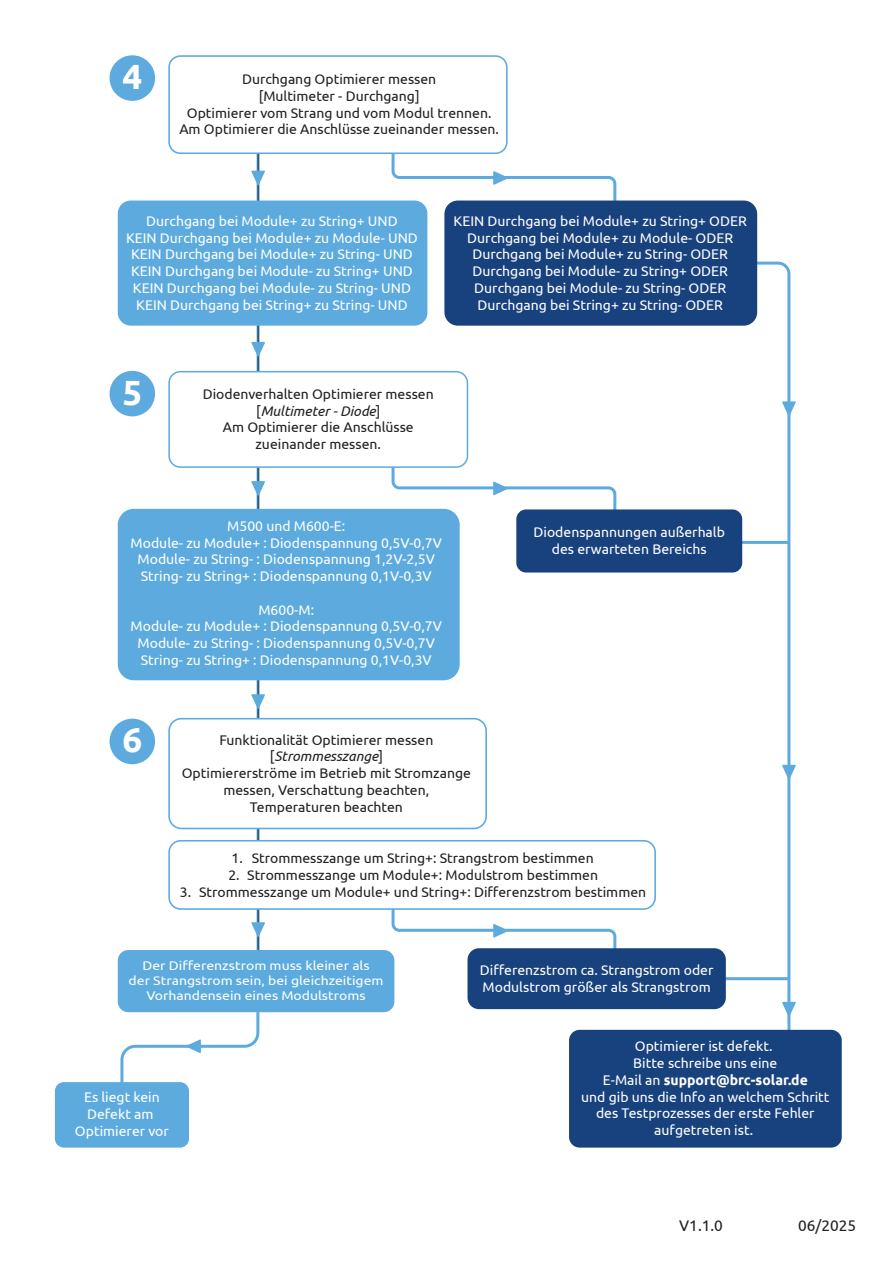
<style>
.page{position:relative;width:893px;height:1263px;background:#fff}
.page>*{position:absolute;margin:0;border:0;box-sizing:border-box;transform-origin:0 0}
.t1{font:700 34.95px "Ubuntu";color:#fff}
.t2{font:15.45px "Ubuntu";color:#231f20}
.t3{font:13.95px/16.8px "Ubuntu";color:#fff;text-align:center}
.t4{font:13.95px/16.8px "Ubuntu";color:#231f20;text-align:center}
.t5{font:12.6px/15.1px "Ubuntu";color:#fff;text-align:center;scale:1.11 1}
.s1{font-style:italic}
.s2{font-weight:700}
</style>
<div class="page">
<hr style="left:716px;top:977px;width:73px;height:3px;background:#5dabde">
<svg style="left:735px;top:260px;width:57px;height:770px"></svg>
<hr style="left:257px;top:141px;width:3px;height:841px;background:#5dabde">
<div style="left:110px;top:55px;width:45px;height:46px;background:#5dabde;border-radius:50%"></div>
<div style="left:569px;top:1030px;width:273px;height:117px;background:#18427d;border-radius:11px"></div>
<svg style="left:251px;top:694px;width:14px;height:15px"></svg>
<div style="left:118px;top:201px;width:309px;height:125px;background:#5dabde;border-radius:13px"></div>
<div style="left:444px;top:201px;width:313px;height:125px;background:#18427d;border-radius:13px"></div>
<div style="left:110px;top:371px;width:45px;height:45px;background:#5dabde;border-radius:50%"></div>
<div style="left:169px;top:56px;width:338px;height:97px;background:#fff;border-radius:11px"></div>
<div style="left:168px;top:55px;width:340px;height:99px;border:2px solid #5dabde;border-radius:11px"></div>
<svg style="left:251px;top:171px;width:14px;height:14px"></svg>
<svg style="left:390px;top:125px;width:228px;height:118px"></svg>
<hr style="left:716px;top:541px;width:73px;height:3px;background:#5dabde">
<div style="left:516px;top:509px;width:226px;height:63px;background:#18427d;border-radius:10px"></div>
<div style="left:110px;top:719px;width:45px;height:45px;background:#5dabde;border-radius:50%"></div>
<div style="left:169px;top:372px;width:298px;height:95px;background:#fff;border-radius:11px"></div>
<div style="left:168px;top:371px;width:300px;height:97px;border:2px solid #5dabde;border-radius:11px"></div>
<svg style="left:390px;top:452px;width:228px;height:102px"></svg>
<svg style="left:119px;top:951px;width:142px;height:137px"></svg>
<svg style="left:782px;top:765px;width:14px;height:14px"></svg>
<svg style="left:782px;top:1002px;width:14px;height:14px"></svg>
<div style="left:55px;top:1082px;width:134px;height:65px;background:#5dabde;border-radius:9px"></div>
<div style="left:169px;top:719px;width:317px;height:109px;background:#fff;border-radius:12px"></div>
<div style="left:168px;top:718px;width:319px;height:111px;border:2px solid #5dabde;border-radius:12px"></div>
<div style="left:118px;top:950px;width:276px;height:62px;background:#5dabde;border-radius:11px"></div>
<div style="left:118px;top:509px;width:342px;height:171px;background:#5dabde;border-radius:16px"></div>
<svg style="left:390px;top:910px;width:227px;height:86px"></svg>
<div style="left:169px;top:841px;width:486px;height:68px;background:#fff;border-radius:12px"></div>
<div style="left:168px;top:840px;width:488px;height:70px;border:2px solid #5dabde;border-radius:12px"></div>
<div style="left:467px;top:948px;width:259px;height:61px;background:#18427d;border-radius:11px"></div>
<svg style="left:251px;top:342px;width:14px;height:15px"></svg>
<svg style="left:782px;top:401px;width:14px;height:15px"></svg>
<svg style="left:251px;top:481px;width:14px;height:15px"></svg>
<svg style="left:251px;top:922px;width:14px;height:15px"></svg>
<h1 class="t1" style="left:122px;top:55px;width:21px">4</h1>
<p class="t4" style="left:179px;top:70px;width:321px">Durchgang Optimierer messen<br>[Multimeter - Durchgang]<br>Optimierer vom Strang und vom Modul trennen.<br>Am Optimierer die Anschlüsse zueinander messen.</p>
<p class="t3" style="left:126px;top:212px;width:293px">Durchgang bei Module+ zu String+ UND<br>KEIN Durchgang bei Module+ zu Module- UND KEIN Durchgang bei Module+ zu String- UND KEIN Durchgang bei Module- zu String+ UND KEIN Durchgang bei Module- zu String- UND KEIN Durchgang bei String+ zu String- UND</p>
<p class="t3" style="left:454px;top:212px;width:295px">KEIN Durchgang bei Module+ zu String+ ODER Durchgang bei Module+ zu Module- ODER Durchgang bei Module+ zu String- ODER Durchgang bei Module- zu String+ ODER Durchgang bei Module- zu String- ODER Durchgang bei String+ zu String- ODER</p>
<h1 class="t1" style="left:122px;top:371px;width:21px">5</h1>
<p class="t4" style="left:203px;top:385px;width:232px">Diodenverhalten Optimierer messen [<span class="s1">Multimeter - Diode</span>]<br>Am Optimierer die Anschlüsse zueinander messen.</p>
<p class="t3" style="left:131px;top:517px;width:313px">M500 und M600-E:<br>Module- zu Module+ : Diodenspannung 0,5V-0,7V Module- zu String- : Diodenspannung 1,2V-2,5V String- zu String+ : Diodenspannung 0,1V-0,3V</p>
<p class="t3" style="left:131px;top:601px;width:313px">M600-M:<br>Module- zu Module+ : Diodenspannung 0,5V-0,7V Module- zu String- : Diodenspannung 0,5V-0,7V String- zu String+ : Diodenspannung 0,1V-0,3V</p>
<h1 class="t1" style="left:122px;top:719px;width:21px">6</h1>
<p class="t4" style="left:182px;top:731px;width:291px">Funktionalität Optimierer messen [<span class="s1">Strommesszange</span>]<br>Optimiererströme im Betrieb mit Stromzange messen, Verschattung beachten,<br>Temperaturen beachten</p>
<p class="t3" style="left:534px;top:523px;width:193px">Diodenspannungen außerhalb des erwarteten Bereichs</p>
<p class="t4" style="left:180px;top:883px;width:13px">3.</p>
<p class="t4" style="left:199px;top:849px;width:449px">Strommesszange um String+: Strangstrom bestimmen<br>Strommesszange um Module+: Modulstrom bestimmen<br>Strommesszange um Module+ und String+: Differenzstrom bestimmen</p>
<p class="t4" style="left:228px;top:849px;width:16px;text-align:left">1.<br>2.</p>
<p class="t5" style="left:129px;top:958px;width:231px">Der Differenzstrom muss kleiner als<br>der Strangstrom sein, bei gleichzeitigem<br>Vorhandensein eines Modulstroms</p>
<p class="t3" style="left:75px;top:1088px;width:95px">Es liegt kein<br>Defekt am<br>Optimierer vor</p>
<p class="t3" style="left:480px;top:961px;width:235px;text-align:left">Differenzstrom ca. Strangstrom oder<br>Modulstrom größer als Strangstrom</p>
<p class="t3" style="left:581px;top:1037px;width:250px">Optimierer ist defekt.<br>Bitte schreibe uns eine<br>E-Mail an <span class="s2">support@brc-solar.de<br></span>und gib uns die Info an welchem Schritt des Testprozesses der erste Fehler aufgetreten ist.</p>
<p class="t2" style="left:679px;top:1216px;width:45px">V1.1.0</p>
<p class="t2" style="left:798px;top:1216px;width:60px">06/2025</p>
</div>
